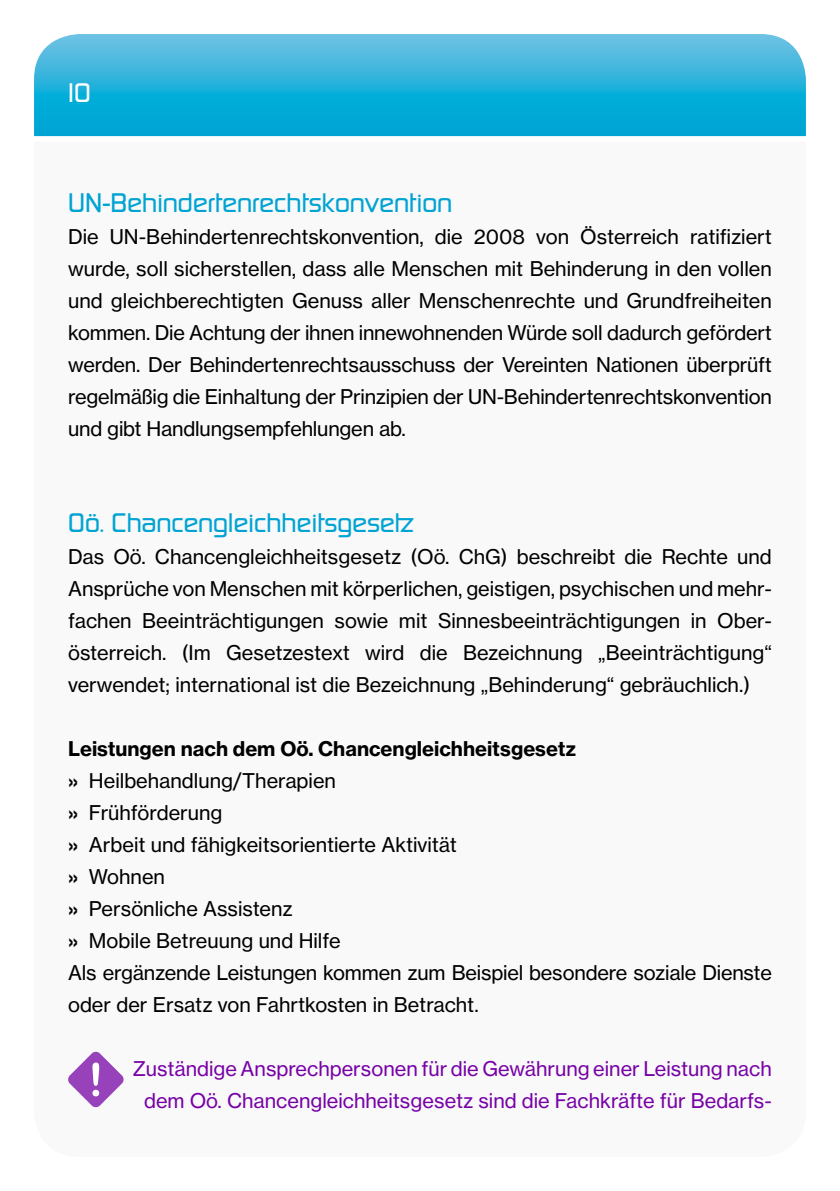
<style>
.page{position:relative;width:840px;height:1191px;background:#fff}
.page>*{position:absolute;margin:0;border:0;box-sizing:border-box;transform-origin:0 0}
.t1{font:500 24px "Sol Pro";letter-spacing:.01em;color:#00a3d3}
.t2{font:500 24px "Sol Pro";color:#fff}
.t3{font:20px/32px "N Haas Grotesk TX Pro 55 Rg";color:#000;text-align:justify}
.t4{font:20px/32px "N Haas Grotesk TX Pro 55 Rg";color:#7703a7;text-align:center}
.t5{font:20px "N Haas Grotesk TX Pro 75 Bd";color:#000}
.s1{font-family:"N Haas Grotesk TX Pro 75 Bd"}
</style>
<div class="page">
<svg style="left:34px;top:34px;width:771px;height:102px"></svg>
<svg style="left:68px;top:1051px;width:56px;height:56px"></svg>
<p class="t2" style="left:68px;top:78px;width:24px">10</p>
<p class="t1" style="left:68px;top:187px;width:385px">UN-Behindertenrechtskonvention</p>
<p class="t3" style="left:68px;top:220px;width:705px">Die UN-Behindertenrechtskonvention, die 2008 von Österreich ratifiziert wurde, soll sicherstellen, dass alle Menschen mit Behinderung in den vollen und gleichberechtigten Genuss aller Menschenrechte und Grundfreiheiten kommen. Die Achtung der ihnen innewohnenden Würde soll dadurch gefördert werden. Der Behindertenrechtsausschuss der Vereinten Nationen überprüft regelmäßig die Einhaltung der Prinzipien der UN-Behindertenrechtskonvention und gibt Handlungsempfehlungen ab.</p>
<p class="t1" style="left:68px;top:507px;width:347px">Oö. Chancengleichheitsgesetz</p>
<p class="t3" style="left:68px;top:540px;width:705px">Das Oö. Chancengleichheitsgesetz (Oö. ChG) beschreibt die Rechte und Ansprüche von Menschen mit körperlichen, geistigen, psychischen und mehr&shy;fachen Beeinträchtigungen sowie mit Sinnesbeeinträchtigungen in Ober&shy;österreich. (Im Gesetzestext wird die Bezeichnung „Beeinträchtigung“ verwendet; international ist die Bezeichnung „Behinderung“ gebräuchlich.)</p>
<p class="t5" style="left:68px;top:736px;width:509px">Leistungen nach dem Oö. Chancengleichheitsgesetz</p>
<p class="t3" style="left:68px;top:764px;width:705px;text-align:left"><span class="s1">»</span> Heilbehandlung/Therapien<br><span class="s1">»</span> Frühförderung<br><span class="s1">»</span> Arbeit und fähigkeitsorientierte Aktivität<br><span class="s1">»</span> Wohnen<br><span class="s1">»</span> Persönliche Assistenz<br><span class="s1">»</span> Mobile Betreuung und Hilfe<br>Als ergänzende Leistungen kommen zum Beispiel besondere soziale Dienste oder der Ersatz von Fahrtkosten in Betracht.</p>
<p class="t4" style="left:133px;top:1052px;width:640px">Zuständige Ansprechpersonen für die Gewährung einer Leistung nach dem Oö. Chancengleichheitsgesetz sind die Fachkräfte für Bedarfs-</p>
</div>
